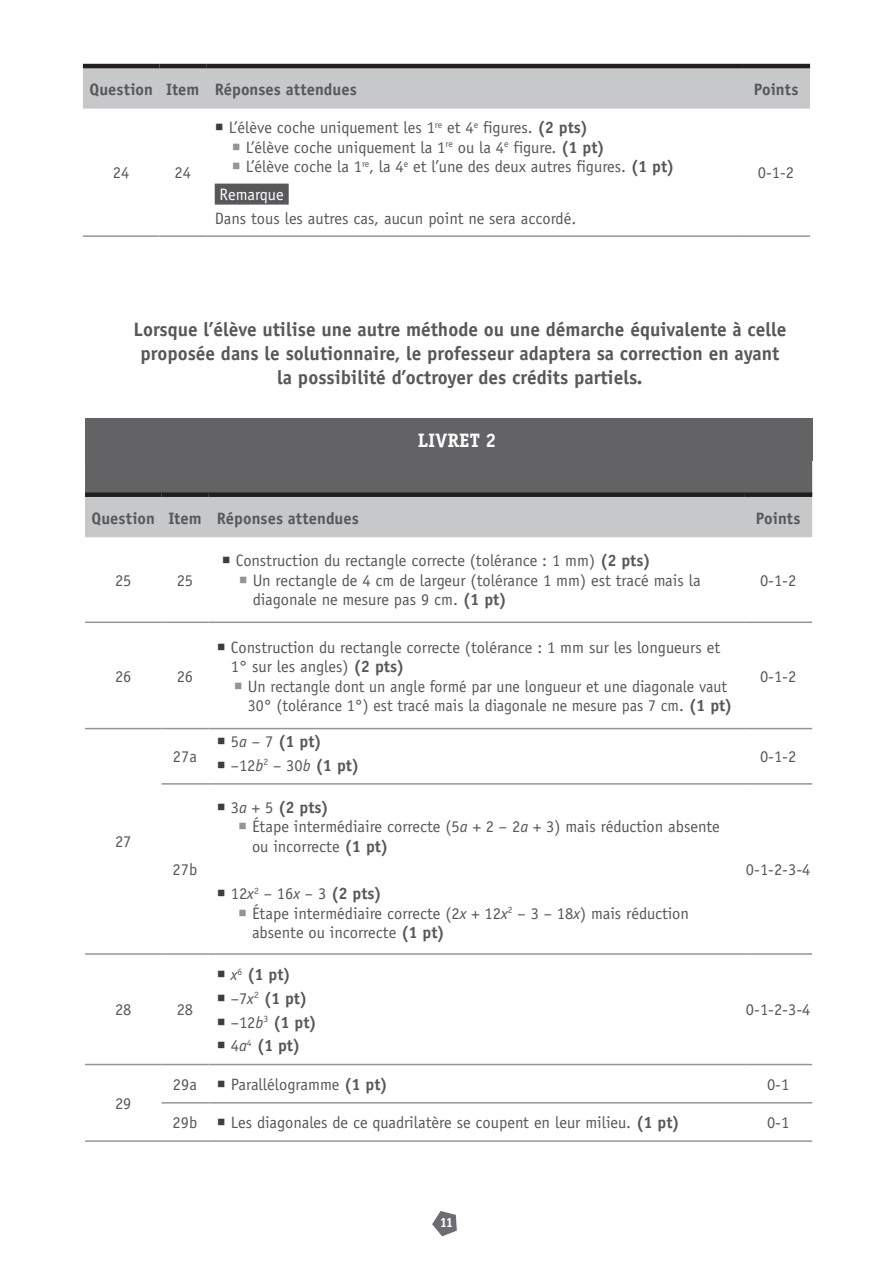
<style>
.page{position:relative;width:893px;height:1263px;background:#fff}
.page>*{position:absolute;margin:0;border:0;box-sizing:border-box;transform-origin:0 0}
.BLOC_QUESTION{font:700 19.5px/24px "Officina Sans";color:#57585a;text-align:center}
.t1{font:700 19.5px "Officina Serif";color:#fff}
.t2{font:16.5px/19.5px "Officina Sans";color:#57585a}
.t3{font:700 16.5px "Officina Sans";letter-spacing:.005em;color:#57585a}
.t4{font:16.5px "Officina Sans";color:#fff}
.t5{font:700 13.5px "Officina Serif";color:#fff}
.s1{color:#3e3e3f}
.s2{font-weight:700}
.s3{color:#939598}
.s4{font-weight:400}
.s5{font-weight:400;font-style:italic}
.s6{font-style:italic}
</style>
<div class="page">
<svg style="left:432px;top:1211px;width:25px;height:25px"></svg>
<div style="left:83px;top:68px;width:727px;height:41px;background:#c7c8ca"></div>
<hr style="left:159px;top:235px;width:47px;height:2px;background:#939598">
<hr style="left:742px;top:235px;width:68px;height:2px;background:#939598">
<hr style="left:206px;top:235px;width:536px;height:2px;background:#939598">
<hr style="left:83px;top:64px;width:76px;height:4px;background:#231f20">
<hr style="left:742px;top:64px;width:68px;height:4px;background:#231f20">
<hr style="left:159px;top:64px;width:47px;height:4px;background:#231f20">
<hr style="left:206px;top:64px;width:536px;height:4px;background:#231f20">
<hr style="left:83px;top:235px;width:76px;height:2px;background:#939598">
<div style="left:215px;top:184px;width:74px;height:21px;background:#57585a"></div>
<div style="left:85px;top:418px;width:727px;height:43px;background:#636366"></div>
<svg style="left:85px;top:461px;width:727px;height:76px;background:#9b9b9e"></svg>
<hr style="left:744px;top:621px;width:68px;height:2px;background:#939598">
<hr style="left:162px;top:728px;width:46px;height:1px;background:#939598">
<hr style="left:744px;top:728px;width:68px;height:1px;background:#939598">
<hr style="left:162px;top:783px;width:46px;height:2px;background:#939598">
<hr style="left:744px;top:783px;width:68px;height:2px;background:#939598">
<hr style="left:162px;top:953px;width:46px;height:2px;background:#939598">
<hr style="left:744px;top:953px;width:68px;height:2px;background:#939598">
<hr style="left:162px;top:1064px;width:46px;height:1px;background:#939598">
<hr style="left:744px;top:1064px;width:68px;height:1px;background:#939598">
<hr style="left:162px;top:1102px;width:46px;height:1px;background:#939598">
<hr style="left:744px;top:1102px;width:68px;height:1px;background:#939598">
<hr style="left:162px;top:1140px;width:46px;height:2px;background:#939598">
<hr style="left:744px;top:1140px;width:68px;height:2px;background:#939598">
<hr style="left:208px;top:621px;width:536px;height:2px;background:#939598">
<hr style="left:208px;top:728px;width:536px;height:1px;background:#939598">
<hr style="left:208px;top:783px;width:536px;height:2px;background:#939598">
<hr style="left:208px;top:953px;width:536px;height:2px;background:#939598">
<hr style="left:208px;top:1064px;width:536px;height:1px;background:#939598">
<hr style="left:208px;top:1102px;width:536px;height:1px;background:#939598">
<hr style="left:208px;top:1140px;width:536px;height:2px;background:#939598">
<div style="left:85px;top:492px;width:77px;height:5px;background:#231f20"></div>
<div style="left:744px;top:492px;width:68px;height:5px;background:#231f20"></div>
<div style="left:162px;top:492px;width:46px;height:5px;background:#231f20"></div>
<div style="left:208px;top:492px;width:536px;height:5px;background:#231f20"></div>
<hr style="left:85px;top:621px;width:77px;height:2px;background:#939598">
<hr style="left:162px;top:621px;width:46px;height:2px;background:#939598">
<hr style="left:85px;top:728px;width:77px;height:1px;background:#939598">
<hr style="left:85px;top:953px;width:77px;height:2px;background:#939598">
<hr style="left:85px;top:1064px;width:77px;height:1px;background:#939598">
<hr style="left:85px;top:1140px;width:77px;height:2px;background:#939598">
<p class="t3" style="left:89px;top:79px;width:65px">Question</p>
<p class="t3" style="left:166px;top:79px;width:35px">Item</p>
<p class="t3" style="left:215px;top:79px;width:143px">Réponses attendues</p>
<p class="t3" style="left:754px;top:79px;width:46px">Points</p>
<p class="t2" style="left:113px;top:163px;width:18px">24</p>
<p class="t2" style="left:175px;top:163px;width:18px">24</p>
<p class="t2" style="left:215px;top:118px;width:375px"><span class="s1">○</span> L’élève coche uniquement les 1<sup>re</sup> et 4<sup>e</sup> figures. <span class="s2">(2 pts)</span></p>
<p class="t2" style="left:232px;top:137px;width:375px"><span class="s3">○</span> L’élève coche uniquement la 1<sup>re</sup> ou la 4<sup>e</sup> figure. <span class="s2">(1 pt)</span></p>
<p class="t2" style="left:232px;top:157px;width:444px"><span class="s3">○</span> L’élève coche la 1<sup>re</sup>, la 4<sup>e</sup> et l’une des deux autres figures. <span class="s2">(1 pt)</span></p>
<p class="t4" style="left:220px;top:185px;width:66px">Remarque</p>
<p class="t2" style="left:215px;top:209px;width:363px">Dans tous les autres cas, aucun point ne sera accordé.</p>
<p class="t2" style="left:758px;top:163px;width:38px">0-1-2</p>
<p class="BLOC_QUESTION" style="left:133px;top:317px;width:655px">Lorsque l’élève utilise une autre méthode ou une démarche équivalente à celle proposée dans le solutionnaire, le professeur adaptera sa correction en ayant la possibilité d’octroyer des crédits partiels.</p>
<p class="t1" style="left:418px;top:428px;width:80px">LIVRET 2</p>
<p class="t3" style="left:92px;top:508px;width:65px">Question</p>
<p class="t3" style="left:168px;top:508px;width:35px">Item</p>
<p class="t3" style="left:217px;top:508px;width:143px">Réponses attendues</p>
<p class="t3" style="left:756px;top:508px;width:46px">Points</p>
<p class="t2" style="left:115px;top:570px;width:18px">25</p>
<p class="t2" style="left:177px;top:570px;width:18px">25</p>
<p class="t2" style="left:115px;top:666px;width:18px">26</p>
<p class="t2" style="left:177px;top:666px;width:18px">26</p>
<p class="t2" style="left:115px;top:832px;width:18px">27</p>
<p class="t2" style="left:173px;top:747px;width:26px">27a</p>
<p class="t2" style="left:173px;top:860px;width:26px">27b</p>
<p class="t2" style="left:115px;top:1000px;width:18px">28</p>
<p class="t2" style="left:177px;top:1000px;width:18px">28</p>
<p class="t2" style="left:222px;top:551px;width:430px"><span class="s1">○</span> Construction du rectangle correcte (tolérance : 1 mm) <span class="s2">(2 pts)</span></p>
<p class="t2" style="left:253px;top:571px;width:450px;text-indent:-14px"><span class="s3">○</span> Un rectangle de 4 cm de largeur (tolérance 1 mm) est tracé mais la diagonale ne mesure pas 9 cm. <span class="s2">(1 pt)</span></p>
<p class="t2" style="left:760px;top:570px;width:38px">0-1-2</p>
<p class="t2" style="left:231px;top:637px;width:491px;text-indent:-14px"><span class="s1">○</span> Construction du rectangle correcte (tolérance : 1 mm sur les longueurs et<br>1° sur les angles) <span class="s2">(2 pts)</span></p>
<p class="t2" style="left:248px;top:676px;width:486px;text-indent:-14px"><span class="s3">○</span> Un rectangle dont un angle formé par une longueur et une diagonale vaut<br>30° (tolérance 1°) est tracé mais la diagonale ne mesure pas 7 cm. <span class="s2">(1 pt)</span></p>
<p class="t3" style="left:217px;top:731px;width:106px"><span class="s1">○</span> <span class="s4">5</span><span class="s5">a</span> <span class="s4">– 7</span> (1 pt)</p>
<p class="t2" style="left:217px;top:755px;width:144px"><span class="s1">○</span> –12<span class="s6">b</span><sup>2</sup> – 30<span class="s6">b</span> <span class="s2">(1 pt)</span></p>
<p class="t3" style="left:217px;top:797px;width:113px"><span class="s1">○</span> <span class="s4">3</span><span class="s5">a</span> <span class="s4">+ 5</span> (2 pts)</p>
<p class="t2" style="left:252px;top:817px;width:469px;text-indent:-14px"><span class="s3">○</span> Étape intermédiaire correcte (5<span class="s6">a</span> + 2 – 2<span class="s6">a</span> + 3) mais réduction absente ou incorrecte <span class="s2">(1 pt)</span></p>
<p class="t2" style="left:217px;top:884px;width:167px"><span class="s1">○</span> 12<span class="s6">x</span><sup>2</sup> – 16<span class="s6">x</span> – 3 <span class="s2">(2 pts)</span></p>
<p class="t2" style="left:252px;top:903px;width:438px;text-indent:-14px"><span class="s3">○</span> Étape intermédiaire correcte (2<span class="s6">x</span> + 12<span class="s6">x</span><sup>2</sup> – 3 – 18<span class="s6">x</span>) mais réduction absente ou incorrecte <span class="s2">(1 pt)</span></p>
<p class="t3" style="left:217px;top:964px;width:76px"><span class="s1">○</span> <span class="s5">x</span><sup>6</sup> (1 pt)</p>
<p class="t3" style="left:217px;top:988px;width:92px"><span class="s1">○</span> <span class="s4">–7</span><span class="s5">x</span><sup>2</sup> (1 pt)</p>
<p class="t3" style="left:217px;top:1012px;width:101px"><span class="s1">○</span> <span class="s4">–12</span><span class="s5">b</span><sup>3</sup> (1 pt)</p>
<p class="t3" style="left:217px;top:1035px;width:85px"><span class="s1">○</span> <span class="s4">4</span><span class="s5">a</span><sup>4</sup> (1 pt)</p>
<p class="t2" style="left:760px;top:666px;width:38px">0-1-2</p>
<p class="t2" style="left:760px;top:747px;width:38px">0-1-2</p>
<p class="t2" style="left:746px;top:860px;width:66px">0-1-2-3-4</p>
<p class="t2" style="left:746px;top:1000px;width:66px">0-1-2-3-4</p>
<p class="t2" style="left:115px;top:1094px;width:18px">29</p>
<p class="t2" style="left:173px;top:1074px;width:26px">29a</p>
<p class="t2" style="left:217px;top:1075px;width:173px"><span class="s1">○</span> Parallélogramme <span class="s2">(1 pt)</span></p>
<p class="t2" style="left:767px;top:1074px;width:24px">0-1</p>
<p class="t2" style="left:173px;top:1113px;width:26px">29b</p>
<p class="t2" style="left:217px;top:1113px;width:464px"><span class="s1">○</span> Les diagonales de ce quadrilatère se coupent en leur milieu. <span class="s2">(1 pt)</span></p>
<p class="t2" style="left:767px;top:1113px;width:24px">0-1</p>
<p class="t5" style="left:440px;top:1214px;width:15px">11</p>
</div>
